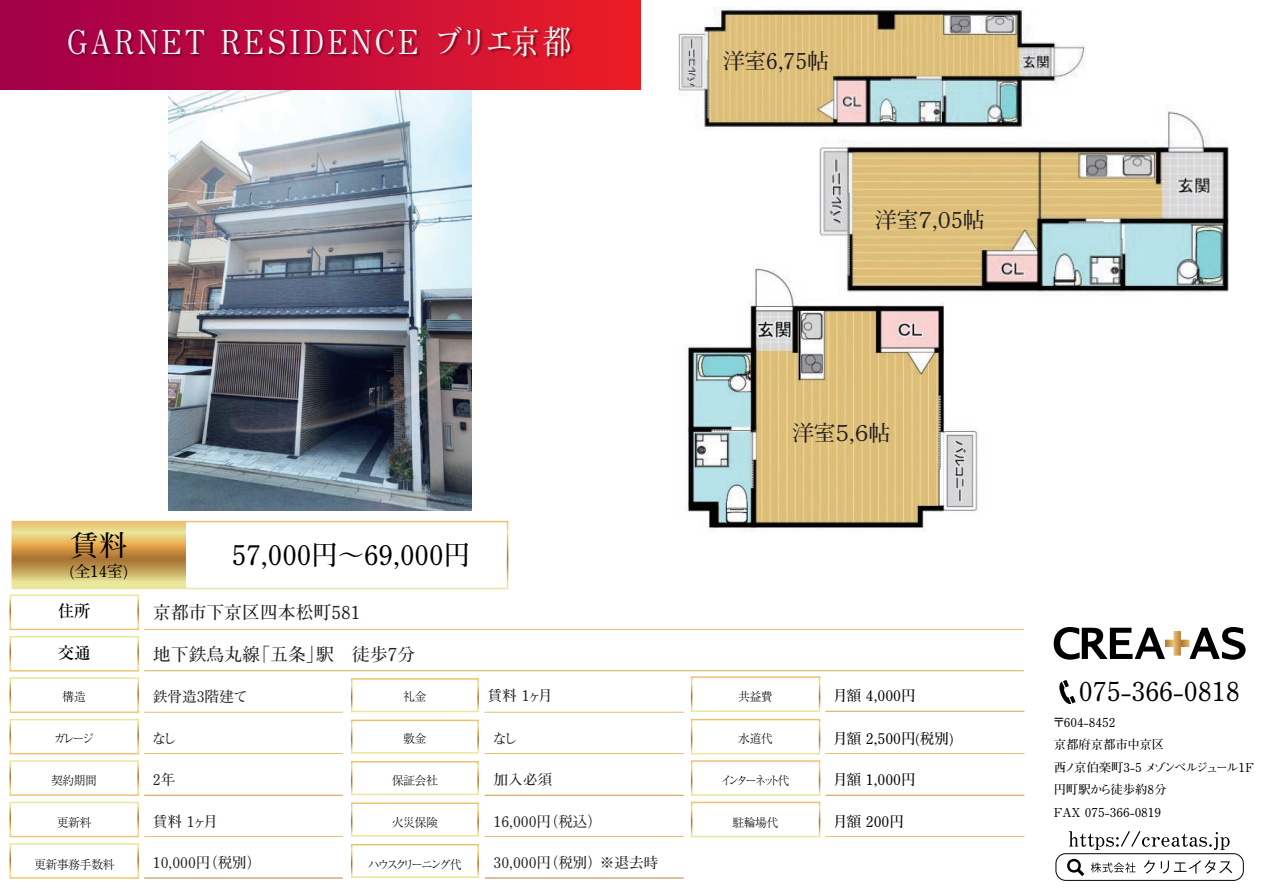
<style>
.page{position:relative;width:1263px;height:893px;background:#fff}
.page>*{position:absolute;margin:0;border:0;box-sizing:border-box;transform-origin:0 0}
.t1{font:700 33px "Futo Min A101 Pro";letter-spacing:.1em;color:#f2f3f4;scale:.86 1}
.t2{font:700 28.5px "Futo Min A101 Pro";color:#000}
.t3{font:700 27px "Futo Min A101 Pro";color:#000}
.t4{font:700 26.1px "Futo Min A101 Pro";color:#000}
.t5{font:700 21.75px "Futo Min A101 Pro";color:#231f20}
.t6{font:700 17.85px "Futo Min A101 Pro";color:#231f20}
.t7{font:500 16.5px "Ryumin Pro";color:#000}
.t8{font:700 15.75px "Futo Min A101 Pro";color:#000}
.t9{font:700 14.55px "Futo Min A101 Pro";color:#231f20}
.t10{font:700 14.55px "Futo Min A101 Pro";color:#000}
.t11{font:700 12.3px/22.5px "Futo Min A101 Pro";color:#000}
.t12{font:300 12px "Ryumin Pro";letter-spacing:-.05em;color:#000}
.t13{font:300 12px "Ryumin Pro";letter-spacing:-.235em;color:#000}
.t14{font:300 12px "Ryumin Pro";letter-spacing:-.305em;color:#000}
</style>
<div class="page">
<div style="left:9px;top:595px;width:130px;height:35px;border:2px solid #fff"></div>
<div style="left:9px;top:636px;width:130px;height:35px;border:2px solid #fff"></div>
<div style="left:9px;top:677px;width:130px;height:36px;border:2px solid #fff"></div>
<div style="left:9px;top:719px;width:130px;height:35px;border:2px solid #fff"></div>
<div style="left:9px;top:760px;width:130px;height:36px;border:2px solid #fff"></div>
<div style="left:9px;top:802px;width:130px;height:35px;border:2px solid #fff"></div>
<div style="left:9px;top:843px;width:130px;height:36px;border:2px solid #fff"></div>
<div style="left:0;top:0;width:640px;height:89px;background:linear-gradient(to right,#a0004d,#eb1c28)"></div>
<img style="left:65px;top:24px;width:513px;height:40px">
<svg style="left:351px;top:678px;width:128px;height:34px"></svg>
<svg style="left:351px;top:720px;width:128px;height:34px"></svg>
<svg style="left:351px;top:761px;width:128px;height:34px"></svg>
<svg style="left:351px;top:802px;width:128px;height:34px"></svg>
<div style="left:691px;top:676px;width:129px;height:36px;border:2px solid #fff"></div>
<div style="left:691px;top:719px;width:129px;height:35px;border:2px solid #fff"></div>
<div style="left:691px;top:760px;width:129px;height:36px;border:2px solid #fff"></div>
<div style="left:691px;top:802px;width:129px;height:35px;border:2px solid #fff"></div>
<svg style="left:351px;top:844px;width:128px;height:34px"></svg>
<div style="left:12px;top:521px;width:496px;height:68px;border:2px solid #fff"></div>
<svg style="left:12px;top:522px;width:173px;height:66px"></svg>
<svg style="left:1059px;top:680px;width:16px;height:24px"></svg>
<svg style="left:1054px;top:627px;width:191px;height:33px"></svg>
<svg style="left:1069px;top:831px;width:160px;height:19px"></svg>
<div style="left:1055px;top:853px;width:189px;height:28px;border:1px solid #000;border-radius:10px"></div>
<svg style="left:1091px;top:862px;width:44px;height:11px"></svg>
<svg style="left:1144px;top:860px;width:11px;height:13px"></svg>
<svg style="left:1161px;top:860px;width:71px;height:14px"></svg>
<svg style="left:1067px;top:858px;width:17px;height:18px"></svg>
<img style="left:683px;top:264px;width:295px;height:268px">
<img style="left:802px;top:107px;width:427px;height:189px">
<img style="left:678px;top:7px;width:426px;height:122px">
<img style="left:169px;top:90px;width:303px;height:421px">
<h1 class="t1" style="left:67px;top:16px;width:588px">GARNET RESIDENCE ブリエ京都</h1>
<h3 class="t5" style="left:723px;top:44px;width:108px">洋室6,75帖</h3>
<h3 class="t5" style="left:875px;top:202px;width:111px">洋室７,０5帖</h3>
<h2 class="t2" style="left:70px;top:523px;width:58px">賃料</h2>
<h3 class="t3" style="left:232px;top:533px;width:240px">57,000円～69,000円</h3>
<p class="t8" style="left:70px;top:559px;width:59px">(全14室)</p>
<p class="t7" style="left:58px;top:598px;width:34px">住所</p>
<p class="t7" style="left:58px;top:640px;width:34px">交通</p>
<p class="t12" style="left:62px;top:687px;width:25px">構造</p>
<p class="t12" style="left:54px;top:729px;width:42px">ガレージ</p>
<p class="t12" style="left:51px;top:771px;width:48px">契約期間</p>
<p class="t12" style="left:57px;top:813px;width:36px">更新料</p>
<p class="t12" style="left:34px;top:855px;width:82px">更新事務手数料</p>
<p class="t6" style="left:153px;top:599px;width:209px">京都市下京区四本松町581</p>
<p class="t6" style="left:153px;top:640px;width:264px">地下鉄烏丸線「五条」駅　徒歩7分</p>
<p class="t9" style="left:488px;top:684px;width:66px">賃料 1ヶ月</p>
<p class="t9" style="left:153px;top:685px;width:96px">鉄骨造3階建て</p>
<p class="t12" style="left:403px;top:687px;width:25px">礼金</p>
<p class="t12" style="left:403px;top:729px;width:25px">敷金</p>
<p class="t12" style="left:392px;top:771px;width:48px">保証会社</p>
<p class="t12" style="left:392px;top:813px;width:48px">火災保険</p>
<p class="t13" style="left:368px;top:855px;width:95px">ハウスクリーニング代</p>
<p class="t9" style="left:152px;top:727px;width:27px">なし</p>
<p class="t9" style="left:492px;top:727px;width:27px">なし</p>
<p class="t9" style="left:153px;top:768px;width:24px">2年</p>
<p class="t9" style="left:493px;top:768px;width:60px">加入必須</p>
<p class="t9" style="left:153px;top:810px;width:66px">賃料 1ヶ月</p>
<p class="t9" style="left:493px;top:810px;width:110px">16,000円（税込）</p>
<p class="t9" style="left:493px;top:851px;width:166px">30,000円（税別）※退去時</p>
<p class="t9" style="left:153px;top:851px;width:110px">10,000円（税別）</p>
<h3 class="t5" style="left:792px;top:415px;width:100px">洋室５,６帖</h3>
<p class="t12" style="left:738px;top:687px;width:36px">共益費</p>
<p class="t12" style="left:738px;top:729px;width:36px">水道代</p>
<p class="t14" style="left:720px;top:771px;width:71px">インターネット代</p>
<p class="t12" style="left:732px;top:813px;width:48px">駐輪場代</p>
<p class="t10" style="left:833px;top:684px;width:84px">月額 4,000円</p>
<p class="t10" style="left:833px;top:727px;width:122px">月額 2,500円(税別)</p>
<p class="t10" style="left:833px;top:768px;width:84px">月額 1,000円</p>
<p class="t10" style="left:833px;top:810px;width:73px">月額 200円</p>
<h3 class="t4" style="left:1079px;top:671px;width:163px">075-366-0818</h3>
<p class="t11" style="left:1053px;top:709px;width:204px">〒604-8452<br>京都府京都市中京区<br>西ノ京伯楽町3-5 メゾンベルジュール1Ｆ円町駅から徒歩約8分<br>FAX 075-366-0819</p>
</div>
